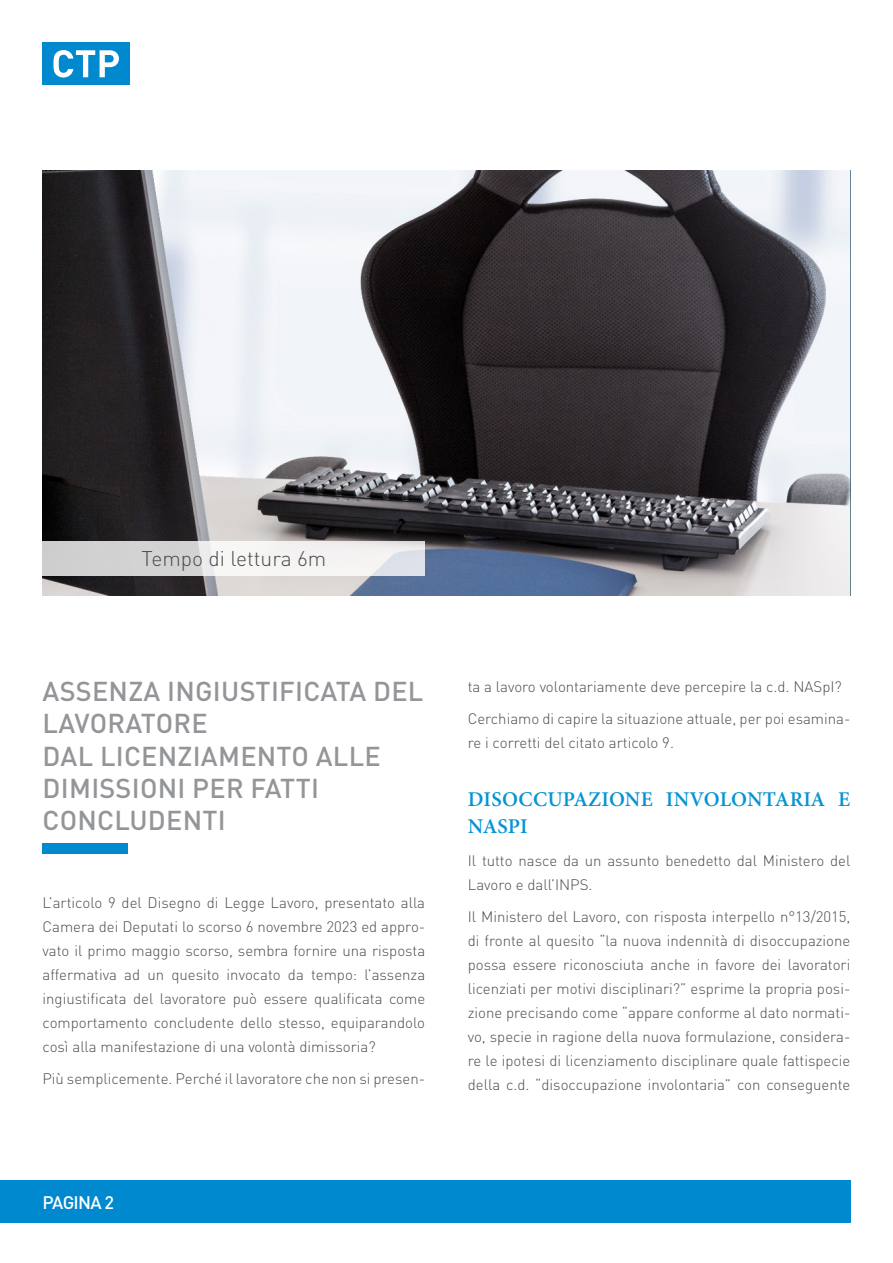
<style>
.page{position:relative;width:893px;height:1263px;background:#fff}
.page>*{position:absolute;margin:0;border:0;box-sizing:border-box;transform-origin:0 0}
.t1{font:500 27px/32.4px "DINOT";letter-spacing:.01em;color:#939598}
.Paragrafo_base{font:600 21px/27px "Minion Pro";letter-spacing:.01em;color:#0694d5}
.t2{font:300 21px "DINOT";color:#4b4c4d}
.t3{font:500 18px "DINOT";letter-spacing:-.04em;color:#fff}
.Paragrafo_base-2{font:300 15px/24px "DINOT";color:#4b4c4d;text-align:justify}
</style>
<div class="page">
<div style="left:0;top:1180px;width:850px;height:43px;background:#0089cf"></div>
<div style="left:43px;top:43px;width:87px;height:42px;background:#0089cf"></div>
<svg style="left:54px;top:50px;width:65px;height:28px"></svg>
<img style="left:43px;top:170px;width:807px;height:425px">
<svg style="left:43px;top:541px;width:382px;height:34px"></svg>
<div style="left:43px;top:843px;width:85px;height:10px;background:#0089cf"></div>
<p class="t2" style="left:141px;top:543px;width:186px">Tempo di lettura 6m</p>
<p class="t1" style="left:43px;top:672px;width:382px">ASSENZA INGIUSTIFICATA DEL<br>LAVORATORE<br>DAL LICENZIAMENTO ALLE<br>DIMISSIONI PER FATTI<br>CONCLUDENTI</p>
<p class="Paragrafo_base-2" style="left:43px;top:889px;width:384px">L’articolo 9 del Disegno di Legge Lavoro, presentato alla Camera dei Deputati lo scorso 6 novembre 2023 ed appro&shy;vato il primo maggio scorso, sembra fornire una risposta affermativa ad un quesito invocato da tempo: l’assenza ingiustificata del lavoratore può essere qualificata come comportamento concludente dello stesso, equiparandolo così alla manifestazione di una volontà dimissoria?</p>
<p class="Paragrafo_base-2" style="left:43px;top:1065px;width:384px">Più semplicemente. Perché il lavoratore che non si presen-</p>
<p class="t3" style="left:43px;top:1188px;width:73px">PAGINA 2</p>
<p class="Paragrafo_base-2" style="left:468px;top:673px;width:376px">ta a lavoro volontariamente deve percepire la c.d. NASpI?</p>
<p class="Paragrafo_base-2" style="left:468px;top:706px;width:384px">Cerchiamo di capire la situazione attuale, per poi esamina&shy;re i corretti del citato articolo 9.</p>
<p class="Paragrafo_base" style="left:468px;top:786px;width:384px">DISOCCUPAZIONE INVOLONTARIA E<br>NASPI</p>
<p class="Paragrafo_base-2" style="left:468px;top:847px;width:384px">Il tutto nasce da un assunto benedetto dal Ministero del<br>Lavoro e dall’INPS.</p>
<p class="Paragrafo_base-2" style="left:468px;top:903px;width:384px">Il Ministero del Lavoro, con risposta interpello n°13/2015, di fronte al quesito “la nuova indennità di disoccupazione possa essere riconosciuta anche in favore dei lavoratori licenziati per motivi disciplinari?” esprime la propria posi&shy;zione precisando come “appare conforme al dato normati&shy;vo, specie in ragione della nuova formulazione, considera&shy;re le ipotesi di licenziamento disciplinare quale fattispecie della c.d. “disoccupazione involontaria” con conseguente</p>
</div>
